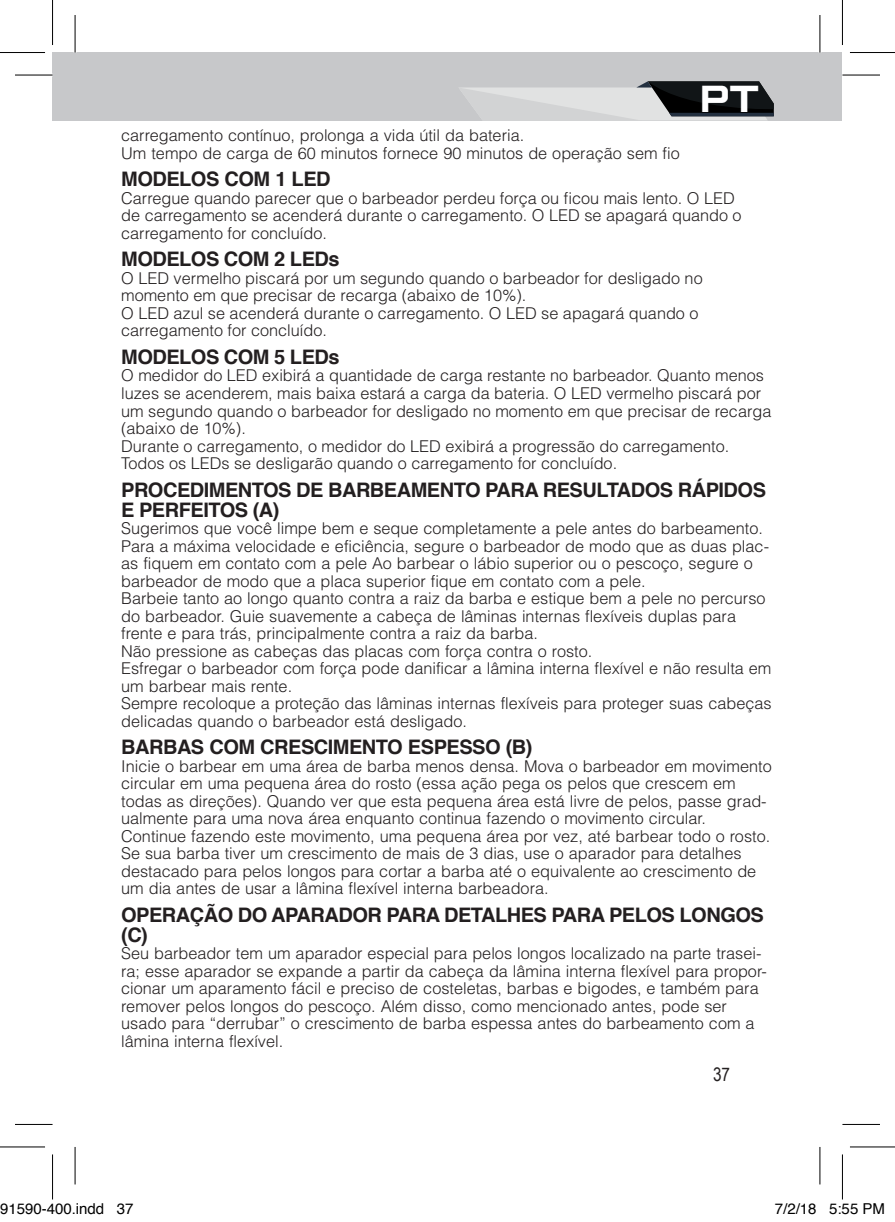
<style>
.page{position:relative;width:895px;height:1222px;background:#fff}
.page>*{position:absolute;margin:0;border:0;box-sizing:border-box;transform-origin:0 0}
.t1{font:700 37.5px "Bank Gothic";color:#fff}
.t2{font:700 20px/20px "Helvetica";letter-spacing:-.025em;color:#231f20}
.t3{font:18.75px "Arial Narrow";color:#231f20}
.t4{font:300 16.25px/17.5px "Helvetica LT Std";color:#231f20}
.t5{font:15px "Helvetica";color:#000}
</style>
<div class="page">
<div style="left:52px;top:52px;width:788px;height:69px;background:#c7c8ca"></div>
<svg style="left:459px;top:81px;width:314px;height:39px"></svg>
<svg style="left:15px;top:74px;width:37px;height:1px"></svg>
<svg style="left:842px;top:74px;width:37px;height:1px"></svg>
<svg style="left:73px;top:15px;width:4px;height:38px"></svg>
<svg style="left:74px;top:1147px;width:1px;height:37px"></svg>
<hr style="left:818px;top:15px;width:3px;height:38px;background:#fff">
<hr style="left:15px;top:75px;width:37px;height:1px;background:#000">
<hr style="left:842px;top:75px;width:37px;height:1px;background:#000">
<hr style="left:15px;top:1123px;width:37px;height:1px;background:#000">
<hr style="left:842px;top:1123px;width:37px;height:1px;background:#000">
<hr style="left:75px;top:15px;width:1px;height:38px;background:#000">
<hr style="left:75px;top:1146px;width:1px;height:38px;background:#000">
<hr style="left:819px;top:15px;width:1px;height:38px;background:#000">
<hr style="left:819px;top:1146px;width:1px;height:38px;background:#000">
<hr style="left:0;top:52px;width:45px;height:1px;background:#000">
<hr style="left:849px;top:52px;width:45px;height:1px;background:#000">
<hr style="left:0;top:1146px;width:45px;height:1px;background:#000">
<hr style="left:849px;top:1146px;width:45px;height:1px;background:#000">
<hr style="left:52px;top:0;width:1px;height:45px;background:#000">
<hr style="left:52px;top:1154px;width:1px;height:45px;background:#000">
<hr style="left:841px;top:0;width:1px;height:45px;background:#000">
<hr style="left:841px;top:1154px;width:1px;height:45px;background:#000">
<h1 class="t1" style="left:698px;top:76px;width:61px">PT</h1>
<p class="t4" style="left:121px;top:127px;width:560px">carregamento contínuo, prolonga a vida útil da bateria.<br>Um tempo de carga de 60 minutos fornece 90 minutos de operação sem fio</p>
<p class="t2" style="left:121px;top:169px;width:211px">MODELOS COM 1 LED</p>
<p class="t4" style="left:121px;top:189px;width:621px">Carregue quando parecer que o barbeador perdeu força ou ficou mais lento. O LED de carregamento se acenderá durante o carregamento. O LED se apagará quando o carregamento for concluído.</p>
<p class="t2" style="left:121px;top:249px;width:220px">MODELOS COM 2 LEDs</p>
<p class="t4" style="left:121px;top:269px;width:582px">O LED vermelho piscará por um segundo quando o barbeador for desligado no momento em que precisar de recarga (abaixo de 10%).<br>O LED azul se acenderá durante o carregamento. O LED se apagará quando o carregamento for concluído.</p>
<p class="t2" style="left:121px;top:347px;width:220px">MODELOS COM 5 LEDs</p>
<p class="t4" style="left:121px;top:367px;width:651px">O medidor do LED exibirá a quantidade de carga restante no barbeador. Quanto menos luzes se acenderem, mais baixa estará a carga da bateria. O LED vermelho piscará por um segundo quando o barbeador for desligado no momento em que precisar de recarga (abaixo de 10%).<br>Durante o carregamento, o medidor do LED exibirá a progressão do carregamento.<br>Todos os LEDs se desligarão quando o carregamento for concluído.</p>
<p class="t2" style="left:121px;top:479px;width:646px">PROCEDIMENTOS DE BARBEAMENTO PARA RESULTADOS RÁPIDOS<br>E PERFEITOS (A)</p>
<p class="t4" style="left:121px;top:519px;width:651px">Sugerimos que você limpe bem e seque completamente a pele antes do barbeamento.<br>Para a máxima velocidade e eficiência, segure o barbeador de modo que as duas plac&shy;as fiquem em contato com a pele Ao barbear o lábio superior ou o pescoço, segure o barbeador de modo que a placa superior fique em contato com a pele.<br>Barbeie tanto ao longo quanto contra a raiz da barba e estique bem a pele no percurso do barbeador. Guie suavemente a cabeça de lâminas internas flexíveis duplas para frente e para trás, principalmente contra a raiz da barba.<br>Não pressione as cabeças das placas com força contra o rosto.<br>Esfregar o barbeador com força pode danificar a lâmina interna flexível e não resulta em um barbear mais rente.<br>Sempre recoloque a proteção das lâminas internas flexíveis para proteger suas cabeças delicadas quando o barbeador está desligado.</p>
<p class="t2" style="left:121px;top:737px;width:412px">BARBAS COM CRESCIMENTO ESPESSO (B)</p>
<p class="t4" style="left:121px;top:757px;width:651px">Inicie o barbear em uma área de barba menos densa. Mova o barbeador em movimento circular em uma pequena área do rosto (essa ação pega os pelos que crescem em todas as direções). Quando ver que esta pequena área está livre de pelos, passe grad&shy;ualmente para uma nova área enquanto continua fazendo o movimento circular.<br>Continue fazendo este movimento, uma pequena área por vez, até barbear todo o rosto.<br>Se sua barba tiver um crescimento de mais de 3 dias, use o aparador para detalhes destacado para pelos longos para cortar a barba até o equivalente ao crescimento de um dia antes de usar a lâmina flexível interna barbeadora.</p>
<p class="t2" style="left:121px;top:904px;width:644px">OPERAÇÃO DO APARADOR PARA DETALHES PARA PELOS LONGOS (C)</p>
<p class="t4" style="left:121px;top:944px;width:647px">Seu barbeador tem um aparador especial para pelos longos localizado na parte trasei&shy;ra; esse aparador se expande a partir da cabeça da lâmina interna flexível para propor&shy;cionar um aparamento fácil e preciso de costeletas, barbas e bigodes, e também para remover pelos longos do pescoço. Além disso, como mencionado antes, pode ser usado para “derrubar” o crescimento de barba espessa antes do barbeamento com a lâmina interna flexível.</p>
<p class="t3" style="left:712px;top:1060px;width:19px">37</p>
<p class="t5" style="left:0;top:1197px;width:135px">91590-400.indd 37</p>
<p class="t5" style="left:774px;top:1197px;width:112px">7/2/18 5:55 PM</p>
</div>
